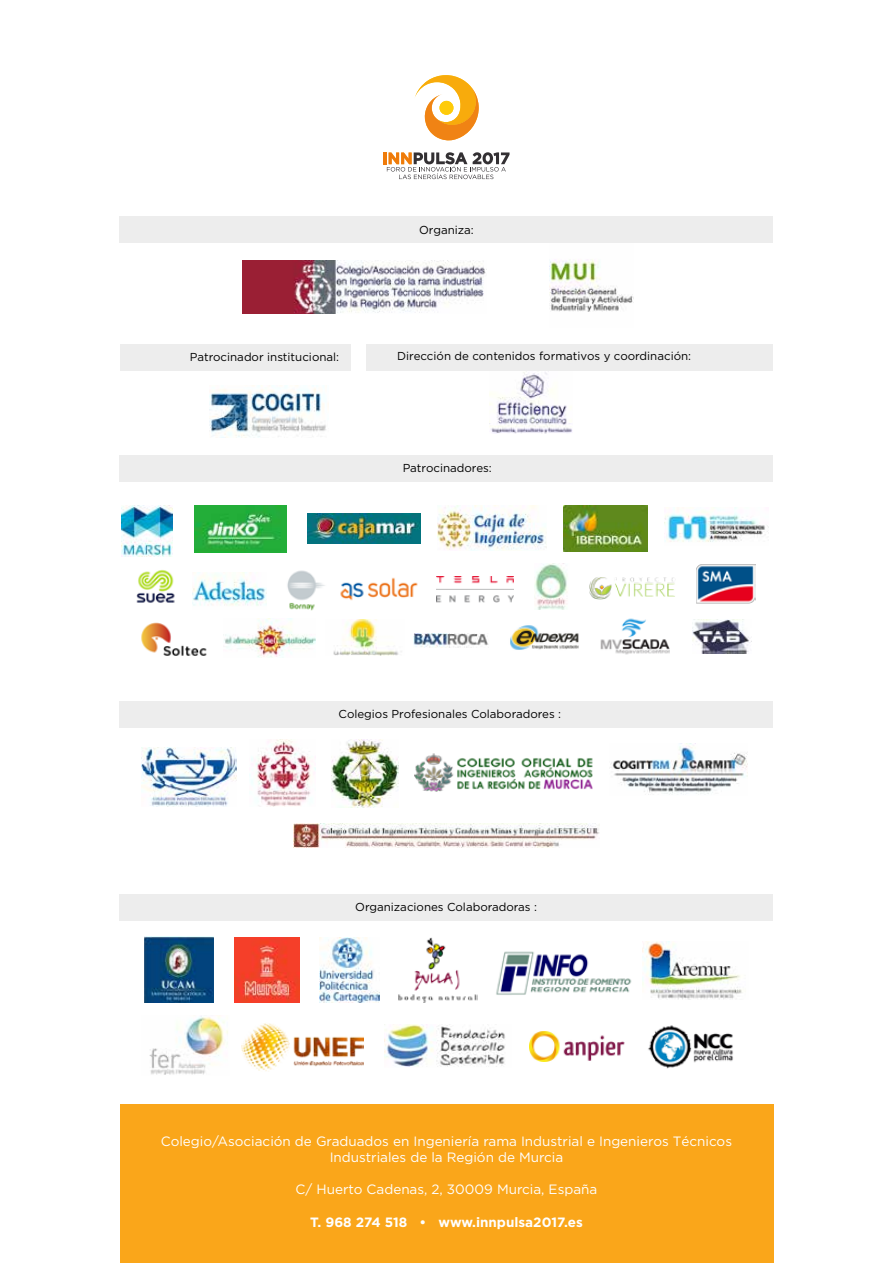
<style>
.page{position:relative;width:893px;height:1263px;background:#fff}
.page>*{position:absolute;margin:0;border:0;box-sizing:border-box;transform-origin:0 0}
.t1{font:13.5px/16.2px "Gotham";color:#fff;text-align:center}
.t2{font:700 13.5px "Gotham";color:#fff}
.t3{font:11.55px "Gotham";color:#000}
</style>
<div class="page">
<div style="left:120px;top:1104px;width:653px;height:159px;background:#faa61a"></div>
<svg style="left:415px;top:75px;width:64px;height:66px"></svg>
<img style="left:452px;top:85px;width:24px;height:5px">
<img style="left:452px;top:90px;width:24px;height:35px">
<svg style="left:383px;top:152px;width:127px;height:27px"></svg>
<img style="left:242px;top:261px;width:245px;height:52px">
<img style="left:549px;top:259px;width:85px;height:53px">
<div style="left:120px;top:216px;width:653px;height:27px;background:#ededed"></div>
<img style="left:209px;top:385px;width:120px;height:52px">
<div style="left:120px;top:345px;width:231px;height:26px;background:#ededed"></div>
<div style="left:120px;top:456px;width:653px;height:26px;background:#ededed"></div>
<img style="left:437px;top:506px;width:110px;height:44px">
<img style="left:122px;top:505px;width:51px;height:51px">
<img style="left:194px;top:505px;width:93px;height:47px">
<img style="left:307px;top:514px;width:114px;height:30px">
<img style="left:564px;top:505px;width:83px;height:47px">
<img style="left:665px;top:507px;width:103px;height:35px">
<img style="left:136px;top:570px;width:39px;height:33px">
<img style="left:589px;top:577px;width:86px;height:22px">
<img style="left:437px;top:576px;width:76px;height:27px">
<img style="left:697px;top:564px;width:59px;height:39px">
<img style="left:287px;top:570px;width:38px;height:41px">
<img style="left:340px;top:577px;width:78px;height:24px">
<img style="left:534px;top:564px;width:34px;height:46px">
<img style="left:192px;top:573px;width:75px;height:33px">
<img style="left:141px;top:622px;width:66px;height:34px">
<img style="left:223px;top:619px;width:92px;height:38px">
<img style="left:333px;top:620px;width:69px;height:36px">
<img style="left:413px;top:633px;width:76px;height:14px">
<img style="left:510px;top:625px;width:69px;height:25px">
<img style="left:600px;top:618px;width:70px;height:37px">
<img style="left:692px;top:619px;width:58px;height:34px">
<div style="left:120px;top:702px;width:653px;height:26px;background:#ededed"></div>
<img style="left:294px;top:823px;width:305px;height:25px">
<img style="left:251px;top:740px;width:64px;height:66px">
<img style="left:331px;top:740px;width:67px;height:67px">
<img style="left:142px;top:747px;width:94px;height:59px">
<img style="left:415px;top:754px;width:178px;height:37px">
<img style="left:611px;top:743px;width:136px;height:52px">
<div style="left:120px;top:894px;width:653px;height:27px;background:#ededed"></div>
<img style="left:145px;top:936px;width:69px;height:66px">
<img style="left:496px;top:951px;width:136px;height:44px">
<img style="left:320px;top:937px;width:59px;height:65px">
<img style="left:642px;top:942px;width:101px;height:57px">
<img style="left:234px;top:937px;width:65px;height:65px">
<img style="left:398px;top:937px;width:79px;height:65px">
<img style="left:149px;top:1015px;width:79px;height:60px">
<img style="left:529px;top:1031px;width:96px;height:30px">
<img style="left:385px;top:1024px;width:120px;height:43px">
<img style="left:648px;top:1025px;width:85px;height:44px">
<img style="left:242px;top:1023px;width:122px;height:48px">
<div style="left:367px;top:345px;width:406px;height:26px;background:#ededed"></div>
<img style="left:489px;top:372px;width:84px;height:61px">
<p class="t3" style="left:190px;top:350px;width:151px">Patrocinador institucional:</p>
<p class="t3" style="left:419px;top:223px;width:56px">Organiza:</p>
<p class="t3" style="left:397px;top:350px;width:295px">Dirección de contenidos formativos y coordinación:</p>
<p class="t3" style="left:403px;top:461px;width:91px">Patrocinadores:</p>
<p class="t3" style="left:339px;top:708px;width:224px">Colegios Profesionales Colaboradores :</p>
<p class="t3" style="left:355px;top:900px;width:183px">Organizaciones Colaboradoras :</p>
<p class="t1" style="left:161px;top:1132px;width:573px">Colegio/Asociación de Graduados en Ingeniería rama Industrial e Ingenieros Técnicos<br>Industriales de la Región de Murcia</p>
<p class="t1" style="left:296px;top:1181px;width:303px">C/ Huerto Cadenas, 2, 30009 Murcia, España</p>
<p class="t2" style="left:310px;top:1214px;width:274px">T. 968 274 518 • www.innpulsa2017.es</p>
</div>
